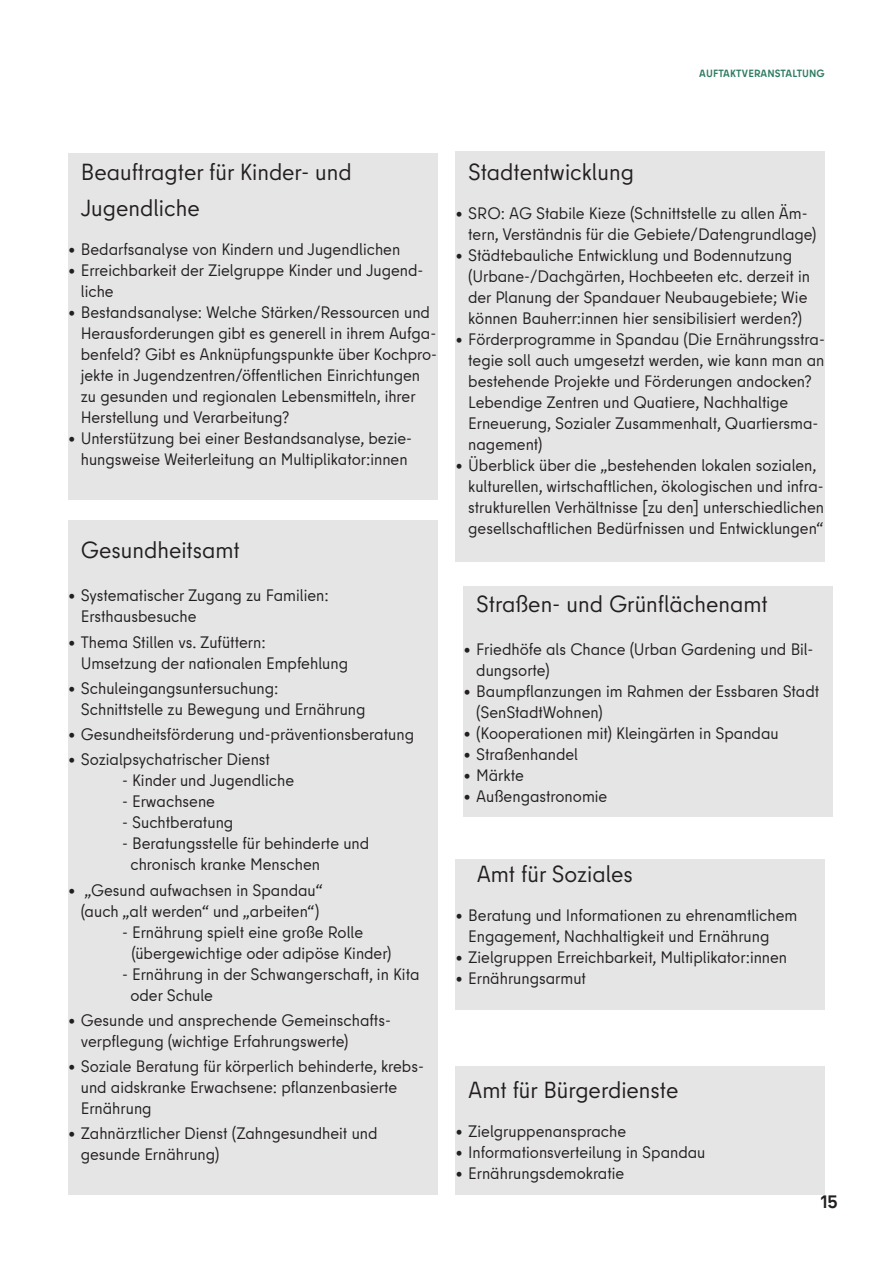
<style>
.page{position:relative;width:893px;height:1263px;background:#fff}
.page>*{position:absolute;margin:0;border:0;box-sizing:border-box;transform-origin:0 0}
.t1{font:23.25px/36px "Berlin Type";color:#231f20}
.t2{font:700 18px "Berlin Type";color:#231f20}
.t3{font:16.5px/21px "Berlin Type Office";color:#231f20}
.t4{font:700 10.5px "Berlin Type";letter-spacing:.01em;color:#2e7b61}
</style>
<div class="page">
<div style="left:68px;top:521px;width:369px;height:674px;background:#e5e5e5"></div>
<div style="left:455px;top:151px;width:370px;height:410px;background:#e5e5e5"></div>
<div style="left:68px;top:153px;width:369px;height:347px;background:#e5e5e5"></div>
<div style="left:455px;top:1066px;width:370px;height:129px;background:#e5e5e5"></div>
<div style="left:463px;top:586px;width:370px;height:230px;background:#e5e5e5"></div>
<div style="left:455px;top:859px;width:370px;height:151px;background:#e5e5e5"></div>
<p class="t4" style="left:699px;top:67px;width:127px">AUFTAKTVERANSTALTUNG</p>
<h1 class="t1" style="left:81px;top:154px;width:273px">Beauftragter für Kinder- und<br>Jugendliche</h1>
<p class="t3" style="left:68px;top:239px;width:334px">• Bedarfsanalyse von Kindern und Jugendlichen</p>
<p class="t3" style="left:81px;top:260px;width:344px;text-indent:-13px">• Erreichbarkeit der Zielgruppe Kinder und Jugend&shy;liche</p>
<p class="t3" style="left:81px;top:302px;width:358px;text-indent:-13px">• Bestandsanalyse: Welche Stärken/Ressourcen und Herausforderungen gibt es generell in ihrem Aufga&shy;benfeld? Gibt es Anknüpfungspunkte über Kochpro&shy;jekte in Jugendzentren/öffentlichen Einrichtungen zu gesunden und regionalen Lebensmitteln, ihrer Herstellung und Verarbeitung?</p>
<p class="t3" style="left:68px;top:428px;width:346px;text-align:center">• Unterstützung bei einer Bestandsanalyse, bezie&shy;hungsweise Weiterleitung an Multiplikator:innen</p>
<h1 class="t1" style="left:81px;top:532px;width:161px">Gesundheitsamt</h1>
<p class="t3" style="left:81px;top:585px;width:250px;text-indent:-13px">• Systematischer Zugang zu Familien:<br>Ersthausbesuche</p>
<p class="t3" style="left:81px;top:631px;width:269px;text-indent:-13px">• Thema Stillen vs. Zufüttern:<br>Umsetzung der nationalen Empfehlung</p>
<p class="t3" style="left:81px;top:678px;width:286px;text-indent:-13px">• Schuleingangsuntersuchung:<br>Schnittstelle zu Bewegung und Ernährung</p>
<p class="t3" style="left:68px;top:724px;width:348px">• Gesundheitsförderung und-präventionsberatung</p>
<p class="t3" style="left:68px;top:749px;width:203px">• Sozialpsychatrischer Dienst</p>
<p class="t3" style="left:122px;top:770px;width:174px">- Kinder und Jugendliche</p>
<p class="t3" style="left:122px;top:791px;width:95px">- Erwachsene</p>
<p class="t3" style="left:122px;top:812px;width:113px">- Suchtberatung</p>
<p class="t3" style="left:130px;top:833px;width:240px;text-indent:-8px">- Beratungsstelle für behinderte und chronisch kranke Menschen</p>
<p class="t3" style="left:68px;top:879px;width:257px;text-align:center">• „Gesund aufwachsen in Spandau“ (auch „alt werden“ und „arbeiten“)</p>
<p class="t3" style="left:131px;top:921px;width:262px;text-indent:-9px">- Ernährung spielt eine große Rolle (übergewichtige oder adipöse Kinder)</p>
<p class="t3" style="left:130px;top:963px;width:291px;text-indent:-8px">- Ernährung in der Schwangerschaft, in Kita oder Schule</p>
<p class="t3" style="left:81px;top:1010px;width:312px;text-indent:-13px">• Gesunde und ansprechende Gemeinschafts&shy;verpflegung (wichtige Erfahrungswerte)</p>
<p class="t3" style="left:81px;top:1056px;width:345px;text-indent:-13px">• Soziale Beratung für körperlich behinderte, krebs&shy;und aidskranke Erwachsene: pflanzenbasierte<br>Ernährung</p>
<p class="t3" style="left:81px;top:1123px;width:298px;text-indent:-13px">• Zahnärztlicher Dienst (Zahngesundheit und gesunde Ernährung)</p>
<h1 class="t1" style="left:468px;top:154px;width:167px">Stadtentwicklung</h1>
<p class="t3" style="left:468px;top:203px;width:350px;text-indent:-13px">• SRO: AG Stabile Kieze (Schnittstelle zu allen Äm&shy;tern, Verständnis für die Gebiete/Datengrundlage)</p>
<p class="t3" style="left:468px;top:245px;width:343px;text-indent:-13px">• Städtebauliche Entwicklung und Bodennutzung (Urbane-/Dachgärten, Hochbeeten etc. derzeit in der Planung der Spandauer Neubaugebiete; Wie können Bauherr:innen hier sensibilisiert werden?)</p>
<p class="t3" style="left:468px;top:329px;width:358px;text-indent:-13px">• Förderprogramme in Spandau (Die Ernährungsstra&shy;tegie soll auch umgesetzt werden, wie kann man an bestehende Projekte und Förderungen andocken?<br>Lebendige Zentren und Quatiere, Nachhaltige Erneuerung, Sozialer Zusammenhalt, Quartiersma&shy;nagement)</p>
<p class="t3" style="left:468px;top:455px;width:357px;text-indent:-13px">• Überblick über die „bestehenden lokalen sozialen, kulturellen, wirtschaftlichen, ökologischen und infra&shy;strukturellen Verhältnisse [zu den] unterschiedlichen gesellschaftlichen Bedürfnissen und Entwicklungen“</p>
<h1 class="t1" style="left:476px;top:586px;width:293px">Straßen- und Grünflächenamt</h1>
<p class="t3" style="left:476px;top:639px;width:339px;text-indent:-13px">• Friedhöfe als Chance (Urban Gardening und Bil&shy;dungsorte)</p>
<p class="t3" style="left:476px;top:681px;width:345px;text-indent:-13px">• Baumpflanzungen im Rahmen der Essbaren Stadt (SenStadtWohnen)</p>
<p class="t3" style="left:463px;top:723px;width:317px">• (Kooperationen mit) Kleingärten in Spandau</p>
<p class="t3" style="left:463px;top:744px;width:116px">• Straßenhandel</p>
<p class="t3" style="left:463px;top:765px;width:62px">• Märkte</p>
<p class="t3" style="left:463px;top:786px;width:145px">• Außengastronomie</p>
<h1 class="t1" style="left:477px;top:856px;width:158px">Amt für Soziales</h1>
<p class="t3" style="left:468px;top:905px;width:331px;text-indent:-13px">• Beratung und Informationen zu ehrenamtlichem<br>Engagement, Nachhaltigkeit und Ernährung</p>
<p class="t3" style="left:455px;top:947px;width:333px">• Zielgruppen Erreichbarkeit, Multiplikator:innen</p>
<p class="t3" style="left:455px;top:968px;width:132px">• Ernährungsarmut</p>
<h1 class="t1" style="left:468px;top:1072px;width:212px">Amt für Bürgerdienste</h1>
<p class="t3" style="left:455px;top:1121px;width:172px">• Zielgruppenansprache</p>
<p class="t3" style="left:455px;top:1142px;width:252px">• Informationsverteilung in Spandau</p>
<p class="t3" style="left:455px;top:1163px;width:170px">• Ernährungsdemokratie</p>
<p class="t2" style="left:821px;top:1190px;width:19px">15</p>
</div>
